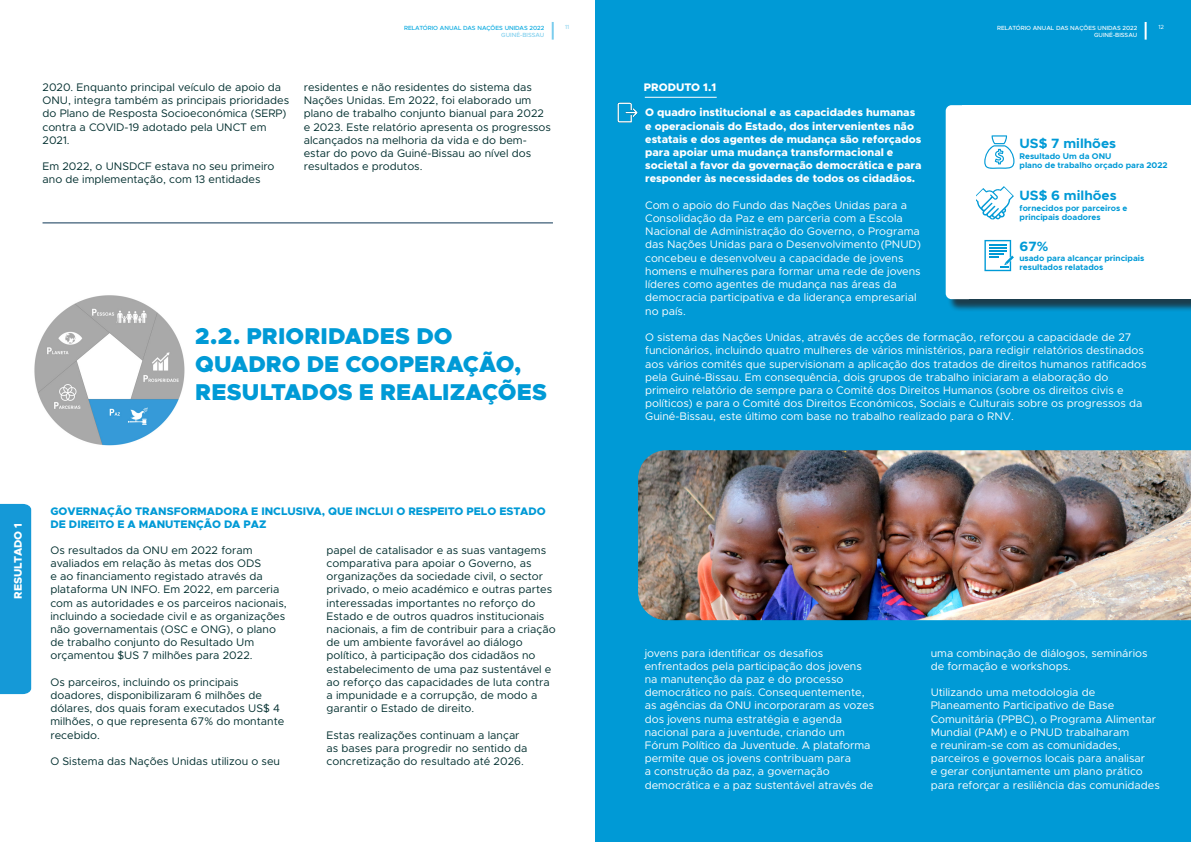
<style>
.page{position:relative;width:1191px;height:842px;background:#fff}
.page>*{position:absolute;margin:0;border:0;box-sizing:border-box;transform-origin:0 0}
.Left{font:900 23px/28px "Metropolis";letter-spacing:.005em;color:#009ad6}
.t1{font:700 13.5px "Metropolis";color:#009ad6}
.t2{font:11px/13.2px "Metropolis";color:#fff}
.t3{font:11px/13.2px "Metropolis";color:#002e2e}
.t4{font:800 11px/13.2px "Metropolis";color:#fff}
.t5{font:800 11px/13.2px "Metropolis";color:#009ad6}
.t6{font:700 8.3px/9px "Metropolis";color:#009ad6}
.t7{font:500 6px "Metropolis";color:#fff}
.t8{font:500 6px "Metropolis";color:#00a7df}
.t9{font:500 6px "Metropolis";color:#7bcded}
.t10{font:6px "Metropolis";color:#7bcded}
.t11{font:6px "Metropolis";color:#fff}
</style>
<div class="page">
<div style="left:0;top:504px;width:31px;height:190px;background:#1599d7"></div>
<div style="left:596px;top:0;width:595px;height:842px;background:#009ad6"></div>
<svg style="left:552px;top:22px;width:2px;height:18px"></svg>
<img style="left:638px;top:450px;width:553px;height:170px">
<img style="left:34px;top:295px;width:151px;height:151px">
<div style="left:947px;top:107px;width:244px;height:205px;background:#231f20;opacity:.75"></div>
<div style="left:945px;top:105px;width:17px;height:194px;background:#fff"></div>
<div style="left:962px;top:105px;width:229px;height:194px;background:#fff"></div>
<img style="left:617px;top:102px;width:21px;height:21px">
<hr style="left:645px;top:97px;width:71px;height:1px;background:#fff">
<svg style="left:984px;top:135px;width:30px;height:34px"></svg>
<svg style="left:976px;top:186px;width:38px;height:34px"></svg>
<svg style="left:984px;top:240px;width:30px;height:31px"></svg>
<hr style="left:43px;top:223px;width:510px;height:1px;background:#0d3655">
<svg style="left:1144px;top:22px;width:2px;height:18px"></svg>
<p class="t8" style="left:404px;top:24px;width:142px">RELATÓRIO ANUAL DAS NAÇÕES UNIDAS 2022</p>
<p class="t9" style="left:501px;top:31px;width:45px">GUINÉ-BISSAU</p>
<p class="t10" style="left:565px;top:23px;width:6px">11</p>
<p class="t3" style="left:43px;top:81px;width:248px">2020. Enquanto principal veículo de apoio da ONU, integra também as principais prioridades do Plano de Resposta Socioeconómica (SERP) contra a COVID-19 adotado pela UNCT em 2021.</p>
<p class="t3" style="left:43px;top:160px;width:233px">Em 2022, o UNSDCF estava no seu primeiro ano de implementação, com 13 entidades</p>
<p class="t3" style="left:304px;top:81px;width:249px">residentes e não residentes do sistema das Nações Unidas. Em 2022, foi elaborado um plano de trabalho conjunto bianual para 2022 e 2023. Este relatório apresenta os progressos alcançados na melhoria da vida e do bem&shy;estar do povo da Guiné-Bissau ao nível dos resultados e produtos.</p>
<p class="Left" style="left:195px;top:322px;width:353px">2.2. PRIORIDADES DO<br>QUADRO DE COOPERAÇÃO,<br>RESULTADOS E REALIZAÇÕES</p>
<p class="t4" style="left:11px;top:599px;width:78px;rotate:-90deg">RESULTADO 1</p>
<p class="t5" style="left:50px;top:505px;width:497px">GOVERNAÇÃO TRANSFORMADORA E INCLUSIVA, QUE INCLUI O RESPEITO PELO ESTADO<br>DE DIREITO E A MANUTENÇÃO DA PAZ</p>
<p class="t3" style="left:50px;top:543px;width:238px">Os resultados da ONU em 2022 foram avaliados em relação às metas dos ODS<br>e ao financiamento registado através da plataforma UN INFO. Em 2022, em parceria com as autoridades e os parceiros nacionais, incluindo a sociedade civil e as organizações não governamentais (OSC e ONG), o plano de trabalho conjunto do Resultado Um orçamentou $US 7 milhões para 2022.</p>
<p class="t3" style="left:50px;top:675px;width:235px">Os parceiros, incluindo os principais doadores, disponibilizaram 6 milhões de dólares, dos quais foram executados US$ 4 milhões, o que representa 67% do montante recebido.</p>
<p class="t3" style="left:50px;top:755px;width:231px">O Sistema das Nações Unidas utilizou o seu</p>
<p class="t3" style="left:326px;top:543px;width:230px">papel de catalisador e as suas vantagems comparativa para apoiar o Governo, as organizações da sociedade civil, o sector privado, o meio académico e outras partes interessadas importantes no reforço do Estado e de outros quadros institucionais nacionais, a fim de contribuir para a criação de um ambiente favorável ao diálogo político, à participação dos cidadãos no estabelecimento de uma paz sustentável e ao reforço das capacidades de luta contra a impunidade e a corrupção, de modo a garantir o Estado de direito.</p>
<p class="t3" style="left:326px;top:728px;width:202px">Estas realizações continuam a lançar as bases para progredir no sentido da concretização do resultado até 2026.</p>
<p class="t4" style="left:644px;top:81px;width:74px">PRODUTO 1.1</p>
<p class="t4" style="left:645px;top:106px;width:278px">O quadro institucional e as capacidades humanas e operacionais do Estado, dos intervenientes não estatais e dos agentes de mudança são reforçados para apoiar uma mudança transformacional e societal a favor da governação democrática e para responder às necessidades de todos os cidadãos.</p>
<p class="t2" style="left:645px;top:198px;width:277px">Com o apoio do Fundo das Nações Unidas para a Consolidação da Paz e em parceria com a Escola Nacional de Administração do Governo, o Programa das Nações Unidas para o Desenvolvimento (PNUD) concebeu e desenvolveu a capacidade de jovens homens e mulheres para formar uma rede de jovens líderes como agentes de mudança nas áreas da democracia participativa e da liderança empresarial no país.</p>
<p class="t7" style="left:997px;top:24px;width:142px">RELATÓRIO ANUAL DAS NAÇÕES UNIDAS 2022</p>
<p class="t7" style="left:1094px;top:31px;width:45px">GUINÉ-BISSAU</p>
<p class="t11" style="left:1158px;top:23px;width:7px">12</p>
<p class="t1" style="left:1019px;top:135px;width:98px">US$ 7 milhões</p>
<p class="t6" style="left:1019px;top:151px;width:150px">Resultado Um da ONU<br>plano de trabalho orçado para 2022</p>
<p class="t1" style="left:1019px;top:187px;width:99px">US$ 6 milhões</p>
<p class="t6" style="left:1019px;top:203px;width:109px">fornecidos por parceiros e principais doadores</p>
<p class="t1" style="left:1019px;top:238px;width:30px">67%</p>
<p class="t6" style="left:1019px;top:254px;width:126px;line-height:8.5px">usado para alcançar principais resultados relatados</p>
<p class="t2" style="left:645px;top:331px;width:503px">O sistema das Nações Unidas, através de acções de formação, reforçou a capacidade de 27 funcionários, incluindo quatro mulheres de vários ministérios, para redigir relatórios destinados aos vários comités que supervisionam a aplicação dos tratados de direitos humanos ratificados pela Guiné-Bissau. Em consequência, dois grupos de trabalho iniciaram a elaboração do primeiro relatório de sempre para o Comité dos Direitos Humanos (sobre os direitos civis e políticos) e para o Comité dos Direitos Económicos, Sociais e Culturais sobre os progressos da Guiné-Bissau, este último com base no trabalho realizado para o RNV.</p>
<p class="t2" style="left:645px;top:646px;width:231px">jovens para identificar os desafios enfrentados pela participação dos jovens na manutenção da paz e do processo democrático no país. Consequentemente, as agências da ONU incorporaram as vozes dos jovens numa estratégia e agenda nacional para a juventude, criando um Fórum Político da Juventude. A plataforma permite que os jovens contribuam para<br>a construção da paz, a governação democrática e a paz sustentável através de</p>
<p class="t2" style="left:930px;top:646px;width:218px">uma combinação de diálogos, seminários de formação e workshops.</p>
<p class="t2" style="left:930px;top:686px;width:231px">Utilizando uma metodologia de Planeamento Participativo de Base Comunitária (PPBC), o Programa Alimentar Mundial (PAM) e o PNUD trabalharam<br>e reuniram-se com as comunidades, parceiros e governos locais para analisar<br>e gerar conjuntamente um plano prático para reforçar a resiliência das comunidades</p>
</div>
